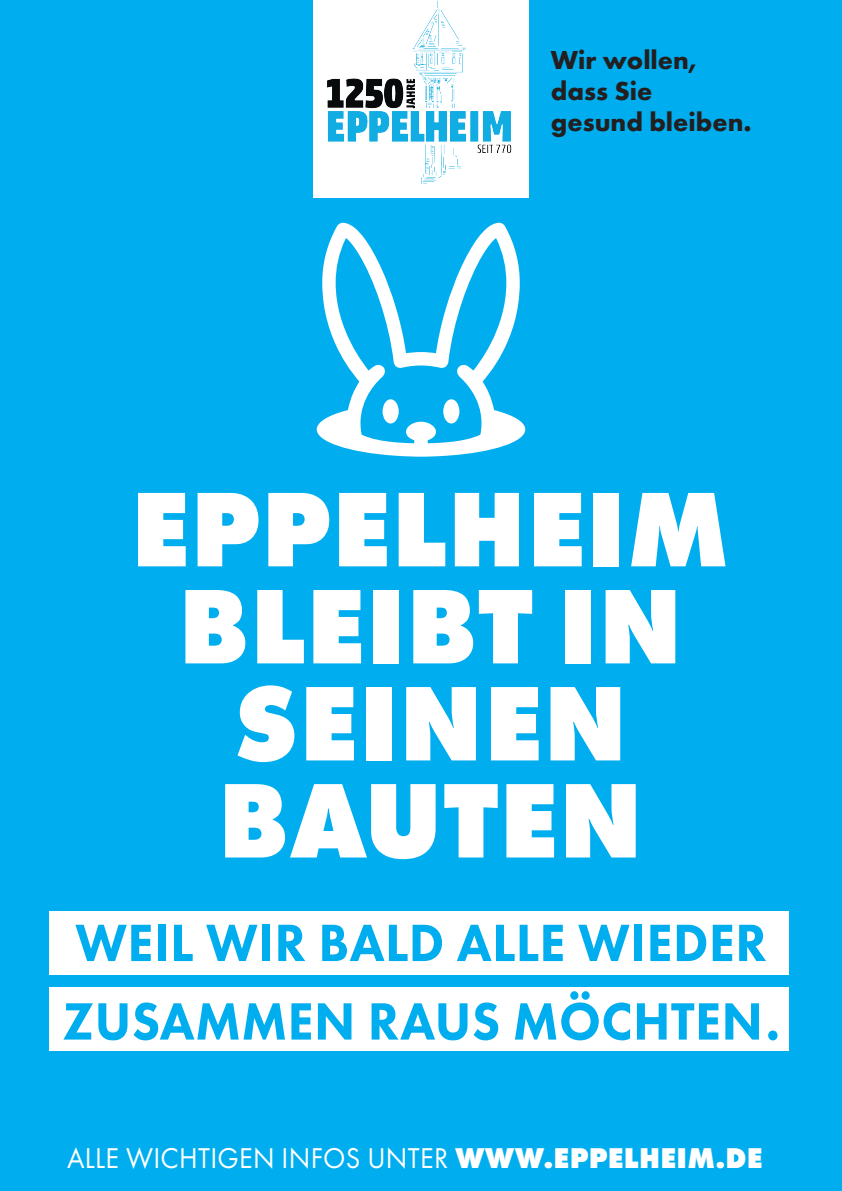
<style>
.page{position:relative;width:842px;height:1191px;background:#00aeef}
.page>*{position:absolute;margin:0;border:0;box-sizing:border-box;transform-origin:0 0}
.t1{font:800 110px/97px "Futura PT";letter-spacing:.01em;color:#fff;text-align:center;scale:.95 1}
.t2{font:800 54.4px/78.5px "Futura PT";letter-spacing:.01em;color:#00aeef;scale:.95 1}
.t3{font:29.7px "Futura PT";letter-spacing:.01em;color:#fff;scale:.95 1}
.t4{font:700 27px/31.3px "Futura PT";color:#231f20}
.s1{font-weight:800}
</style>
<div class="page">
<div style="left:49px;top:911px;width:740px;height:63px;background:#fff"></div>
<div style="left:49px;top:987px;width:740px;height:63px;background:#fff"></div>
<div style="left:313px;top:0;width:216px;height:197px;background:#fff"></div>
<img style="left:327px;top:1px;width:185px;height:182px">
<svg style="left:317px;top:223px;width:208px;height:234px"></svg>
<p class="t4" style="left:551px;top:43px;width:202px">Wir wollen, dass Sie<br>gesund bleiben.</p>
<h1 class="t1" style="left:131px;top:479px;width:632px">EPPELHEIM<br>BLEIBT IN<br>SEINEN<br>BAUTEN</h1>
<p class="t2" style="left:62px;top:902px;width:757px">WEIL WIR BALD ALLE WIEDER<br>ZUSAMMEN RAUS MÖCHTEN.</p>
<p class="t3" style="left:67px;top:1140px;width:734px">ALLE WICHTIGEN INFOS UNTER <span class="s1">WWW.EPPELHEIM.DE</span></p>
</div>
